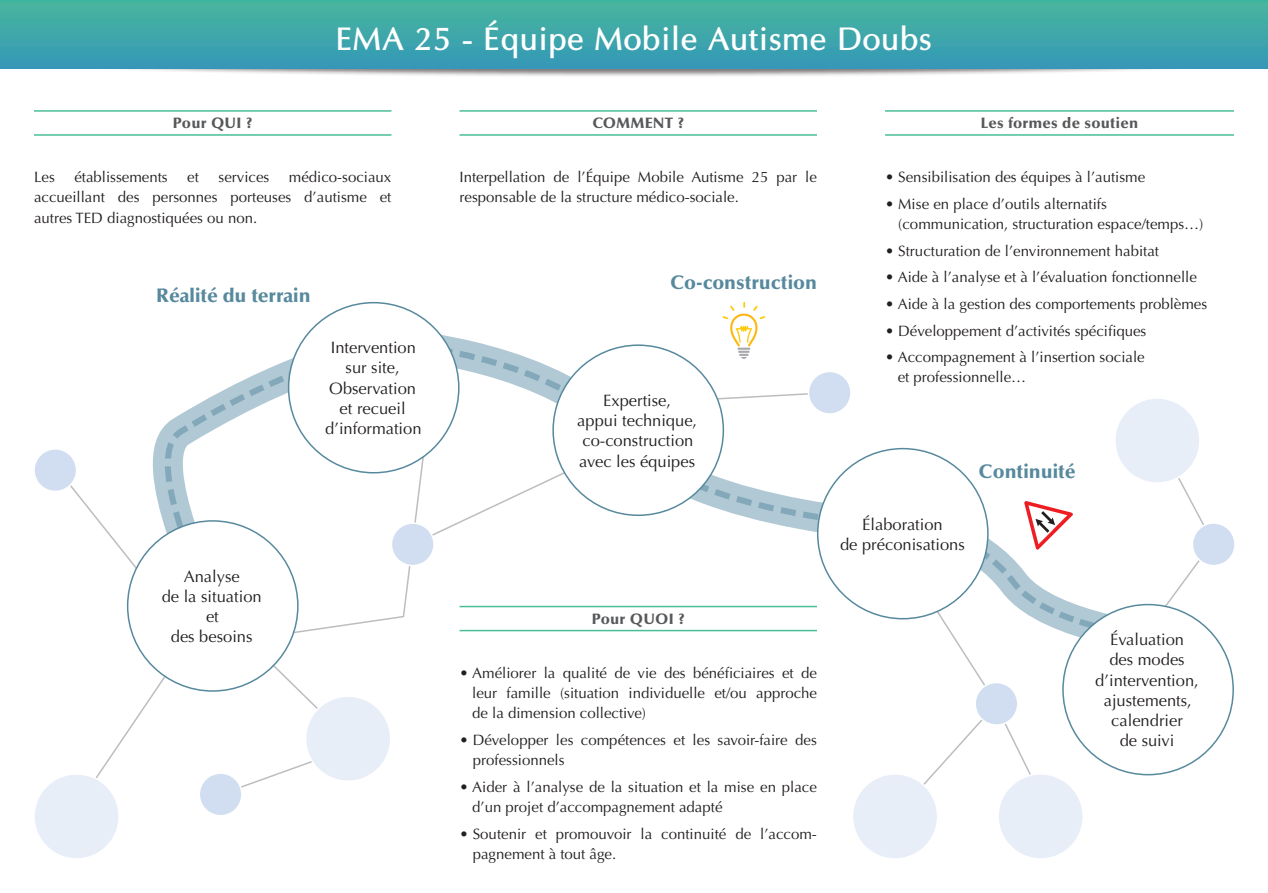
<style>
.page{position:relative;width:1268px;height:893px;background:#fff}
.page>*{position:absolute;margin:0;border:0;box-sizing:border-box;transform-origin:0 0}
.t1{font:600 33px "Optima";letter-spacing:.02em;color:#fff}
.t2{font:900 19.5px "Optima";color:#57899d}
.t3{font:16.5px/20.2px "Optima";color:#231f20;text-align:center}
.t4{font:15px/20.2px "Optima";color:#231f20}
.t5{font:900 15px "Optima";letter-spacing:.02em;color:#57585a}
</style>
<div class="page">
<div style="left:852px;top:774px;width:85px;height:85px;background:#e8eef8;border-radius:50%"></div>
<div style="left:997px;top:774px;width:85px;height:85px;background:#e8eef8;border-radius:50%"></div>
<svg style="left:95px;top:648px;width:223px;height:130px"></svg>
<svg style="left:219px;top:746px;width:99px;height:42px"></svg>
<svg style="left:155px;top:339px;width:148px;height:204px"></svg>
<svg style="left:167px;top:340px;width:241px;height:306px"></svg>
<div style="left:47px;top:43px;width:1186px;height:34px;background:#231f20;opacity:.6"></div>
<div style="left:0;top:0;width:1267px;height:68px;background:linear-gradient(to bottom,#4ab69c,#3598b7)"></div>
<hr style="left:34px;top:110px;width:357px;height:2px;background:#4abe94">
<hr style="left:34px;top:134px;width:357px;height:2px;background:#4abe94">
<hr style="left:459px;top:110px;width:357px;height:2px;background:#4abe94">
<hr style="left:459px;top:134px;width:357px;height:2px;background:#4abe94">
<hr style="left:884px;top:110px;width:349px;height:2px;background:#4abe94">
<hr style="left:884px;top:134px;width:349px;height:2px;background:#4abe94">
<div style="left:128px;top:521px;width:170px;height:170px;background:#fff;border-radius:50%"></div>
<div style="left:288px;top:303px;width:170px;height:170px;background:#fff;border-radius:50%"></div>
<div style="left:34px;top:774px;width:85px;height:85px;background:#e8eef8;border-radius:50%"></div>
<div style="left:33px;top:773px;width:87px;height:87px;border:2px solid #fff;border-radius:50%"></div>
<div style="left:305px;top:696px;width:85px;height:85px;background:#e8eef8;border-radius:50%"></div>
<div style="left:305px;top:695px;width:86px;height:87px;border:2px solid #fff;border-radius:50%"></div>
<div style="left:34px;top:449px;width:43px;height:42px;background:#d1def1;border-radius:50%"></div>
<div style="left:33px;top:448px;width:44px;height:44px;border:2px solid #fff;border-radius:50%"></div>
<div style="left:1192px;top:523px;width:42px;height:43px;background:#d1def1;border-radius:50%"></div>
<div style="left:1191px;top:522px;width:44px;height:44px;border:2px solid #fff;border-radius:50%"></div>
<div style="left:391px;top:523px;width:43px;height:43px;background:#d1def1;border-radius:50%"></div>
<div style="left:390px;top:522px;width:44px;height:44px;border:2px solid #fff;border-radius:50%"></div>
<div style="left:199px;top:773px;width:43px;height:43px;background:#d1def1;border-radius:50%"></div>
<div style="left:198px;top:772px;width:44px;height:44px;border:2px solid #fff;border-radius:50%"></div>
<svg style="left:408px;top:302px;width:806px;height:516px"></svg>
<p class="t5" style="left:173px;top:114px;width:81px">Pour QUI ?</p>
<h1 class="t1" style="left:336px;top:20px;width:597px">EMA 25 - Équipe Mobile Autisme Doubs</h1>
<p class="t5" style="left:592px;top:114px;width:93px">COMMENT ?</p>
<p class="t5" style="left:980px;top:114px;width:159px">Les formes de soutien</p>
<p class="t4" style="left:34px;top:167px;width:359px;text-align:justify;text-indent:255px">médico-sociaux accueillant des personnes porteuses d’autisme et autres TED diagnostiquées ou non.</p>
<p class="t4" style="left:34px;top:167px;width:22px">Les</p>
<p class="t4" style="left:74px;top:167px;width:95px">établissements</p>
<p class="t4" style="left:187px;top:167px;width:13px">et</p>
<p class="t4" style="left:218px;top:167px;width:52px">services</p>
<h2 class="t2" style="left:156px;top:284px;width:156px">Réalité du terrain</h2>
<p class="t3" style="left:325px;top:338px;width:98px">Intervention sur site,<br>Observation et recueil d’information</p>
<p class="t3" style="left:162px;top:566px;width:101px">Analyse<br>de la situation et<br>des besoins</p>
<p class="t4" style="left:459px;top:167px;width:359px">Interpellation de l’Équipe Mobile Autisme 25 par le responsable de la structure médico-sociale.</p>
<h2 class="t2" style="left:670px;top:271px;width:148px">Co-construction</h2>
<p class="t3" style="left:577px;top:390px;width:121px">Expertise,<br>appui technique, co-construction avec les équipes</p>
<p class="t5" style="left:591px;top:610px;width:95px">Pour QUOI ?</p>
<p class="t4" style="left:472px;top:663px;width:346px;text-align:justify;text-indent:-13px">• Améliorer la qualité de vie des bénéficiaires et de leur famille (situation individuelle et/ou approche de la dimension collective)</p>
<p class="t4" style="left:472px;top:730px;width:345px;text-indent:-13px">• Développer les compétences et les savoir-faire des professionnels</p>
<p class="t4" style="left:472px;top:777px;width:346px;text-indent:-13px">• Aider à l’analyse de la situation et la mise en place d’un projet d’accompagnement adapté</p>
<p class="t4" style="left:472px;top:824px;width:344px;text-indent:-13px">• Soutenir et promouvoir la continuité de l’accom&shy;pagnement à tout âge.</p>
<p class="t4" style="left:884px;top:167px;width:262px">• Sensibilisation des équipes à l’autisme</p>
<p class="t4" style="left:898px;top:194px;width:306px;text-indent:-13px">• Mise en place d’outils alternatifs (communication, structuration espace/temps…)</p>
<p class="t4" style="left:884px;top:241px;width:275px">• Structuration de l’environnement habitat</p>
<p class="t4" style="left:884px;top:267px;width:313px">• Aide à l’analyse et à l’évaluation fonctionnelle</p>
<p class="t4" style="left:884px;top:294px;width:323px">• Aide à la gestion des comportements problèmes</p>
<p class="t4" style="left:884px;top:321px;width:263px">• Développement d’activités spécifiques</p>
<p class="t4" style="left:897px;top:347px;width:248px;text-indent:-13px">• Accompagnement à l’insertion sociale et professionnelle…</p>
<p class="t3" style="left:840px;top:514px;width:126px">Élaboration<br>de préconisations</p>
<h2 class="t2" style="left:978px;top:460px;width:98px">Continuité</h2>
<p class="t3" style="left:1095px;top:629px;width:105px">Évaluation<br>des modes d’intervention, ajustements, calendrier<br>de suivi</p>
</div>
